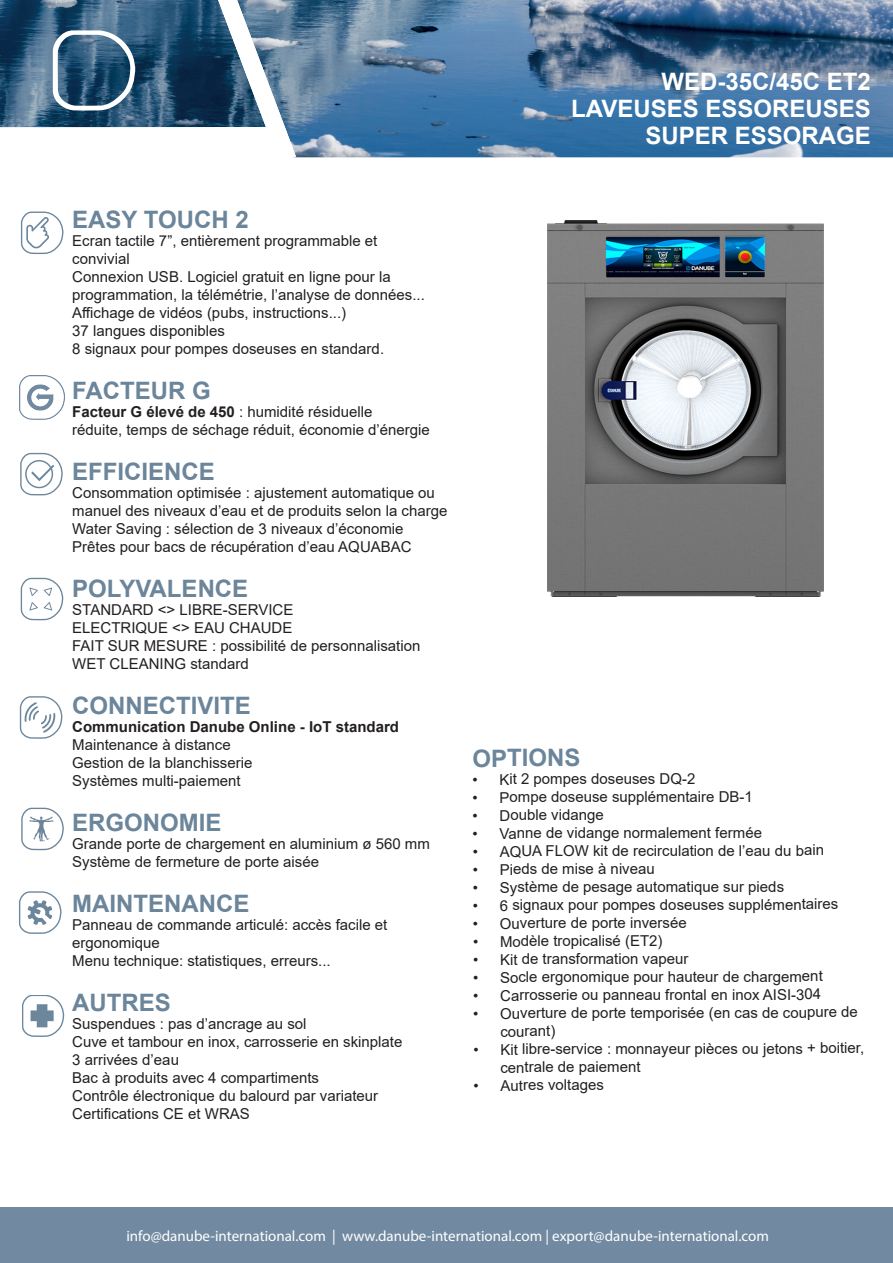
<style>
.page{position:relative;width:893px;height:1263px;background:#fff}
.page>*{position:absolute;margin:0;border:0;box-sizing:border-box;transform-origin:0 0}
.Danube_H2{font:700 24px "Arial";color:#6b859b}
.DANUBE_H1{font:700 24px/27px "Arial";color:#fff;text-align:right}
.Danube_P_-_FR{font:15px/18.5px "Arial";color:#231f20}
.t1{font:15px "Myriad Pro";color:#fff}
.Danube_P_-_FR-2{font:700 15px "Arial";color:#231f20}
.s1{font-weight:700}
</style>
<div class="page">
<img style="left:0;top:0;width:893px;height:157px">
<div style="left:0;top:1208px;width:893px;height:55px;background:#728aa1"></div>
<svg style="left:53px;top:30px;width:83px;height:81px"></svg>
<svg style="left:218px;top:0;width:78px;height:158px"></svg>
<img style="left:547px;top:220px;width:276px;height:376px">
<svg style="left:21px;top:212px;width:43px;height:42px"></svg>
<svg style="left:20px;top:696px;width:43px;height:43px"></svg>
<svg style="left:20px;top:453px;width:43px;height:42px"></svg>
<svg style="left:21px;top:808px;width:43px;height:42px"></svg>
<svg style="left:21px;top:578px;width:42px;height:42px"></svg>
<svg style="left:22px;top:995px;width:42px;height:42px"></svg>
<img style="left:20px;top:376px;width:45px;height:43px">
<svg style="left:19px;top:891px;width:43px;height:43px"></svg>
<p class="DANUBE_H1" style="left:571px;top:68px;width:301px">WED-35C/45C ET2<br>LAVEUSES ESSOREUSES</p>
<p class="DANUBE_H1" style="left:645px;top:122px;width:227px">SUPER ESSORAGE</p>
<p class="Danube_H2" style="left:72px;top:203px;width:178px">EASY TOUCH 2</p>
<p class="Danube_P_-_FR" style="left:72px;top:232px;width:307px">Ecran tactile 7”, entièrement programmable et</p>
<p class="Danube_P_-_FR" style="left:72px;top:250px;width:59px">convivial</p>
<p class="Danube_P_-_FR" style="left:72px;top:268px;width:320px">Connexion USB. Logiciel gratuit en ligne pour la</p>
<p class="Danube_P_-_FR" style="left:72px;top:286px;width:354px">programmation, la télémétrie, l’analyse de données...</p>
<p class="Danube_P_-_FR" style="left:72px;top:304px;width:275px">Affichage de vidéos (pubs, instructions...)</p>
<p class="Danube_P_-_FR" style="left:72px;top:322px;width:154px">37 langues disponibles</p>
<p class="Danube_P_-_FR" style="left:72px;top:340px;width:313px">8 signaux pour pompes doseuses en standard.</p>
<p class="Danube_H2" style="left:72px;top:374px;width:140px">FACTEUR G</p>
<p class="Danube_P_-_FR" style="left:72px;top:403px;width:302px"><span class="s1">Facteur G élevé de 450</span> : humidité résiduelle</p>
<p class="Danube_P_-_FR" style="left:72px;top:421px;width:359px">réduite, temps de séchage réduit, économie d’énergie</p>
<p class="Danube_H2" style="left:72px;top:455px;width:144px">EFFICIENCE</p>
<p class="Danube_P_-_FR" style="left:72px;top:484px;width:377px;line-height:18px">Consommation optimisée : ajustement automatique ou manuel des niveaux d’eau et de produits selon la charge</p>
<p class="Danube_P_-_FR" style="left:72px;top:520px;width:333px">Water Saving : sélection de 3 niveaux d’économie</p>
<p class="Danube_P_-_FR" style="left:72px;top:538px;width:341px">Prêtes pour bacs de récupération d’eau AQUABAC</p>
<p class="Danube_H2" style="left:72px;top:572px;width:178px">POLYVALENCE</p>
<p class="Danube_P_-_FR" style="left:72px;top:601px;width:223px">STANDARD &lt;&gt; LIBRE-SERVICE</p>
<p class="Danube_P_-_FR" style="left:72px;top:619px;width:222px">ELECTRIQUE &lt;&gt; EAU CHAUDE</p>
<p class="Danube_P_-_FR" style="left:72px;top:637px;width:350px">FAIT SUR MESURE : possibilité de personnalisation</p>
<p class="Danube_P_-_FR" style="left:72px;top:655px;width:178px">WET CLEANING standard</p>
<p class="Danube_H2" style="left:72px;top:689px;width:180px">CONNECTIVITE</p>
<p class="Danube_P_-_FR-2" style="left:72px;top:716px;width:328px">Communication Danube Online - IoT standard</p>
<p class="Danube_P_-_FR" style="left:72px;top:736px;width:160px">Maintenance à distance</p>
<p class="Danube_P_-_FR" style="left:72px;top:754px;width:182px">Gestion de la blanchisserie</p>
<p class="Danube_P_-_FR" style="left:72px;top:772px;width:170px">Systèmes multi-paiement</p>
<p class="Danube_H2" style="left:72px;top:806px;width:151px">ERGONOMIE</p>
<p class="Danube_P_-_FR" style="left:72px;top:835px;width:359px">Grande porte de chargement en aluminium ø 560 mm</p>
<p class="Danube_P_-_FR" style="left:72px;top:853px;width:248px">Système de fermeture de porte aisée</p>
<p class="Danube_H2" style="left:72px;top:887px;width:179px">MAINTENANCE</p>
<p class="Danube_P_-_FR" style="left:72px;top:916px;width:317px">Panneau de commande articulé: accès facile et</p>
<p class="Danube_P_-_FR" style="left:72px;top:934px;width:89px">ergonomique</p>
<p class="Danube_P_-_FR" style="left:72px;top:952px;width:260px">Menu technique: statistiques, erreurs...</p>
<p class="Danube_H2" style="left:72px;top:986px;width:100px">AUTRES</p>
<p class="Danube_P_-_FR" style="left:72px;top:1015px;width:236px">Suspendues : pas d’ancrage au sol</p>
<p class="Danube_P_-_FR" style="left:72px;top:1033px;width:332px">Cuve et tambour en inox, carrosserie en skinplate</p>
<p class="Danube_P_-_FR" style="left:72px;top:1051px;width:108px">3 arrivées d’eau</p>
<p class="Danube_P_-_FR" style="left:72px;top:1069px;width:248px">Bac à produits avec 4 compartiments</p>
<p class="Danube_P_-_FR" style="left:72px;top:1087px;width:307px">Contrôle électronique du balourd par variateur</p>
<p class="Danube_P_-_FR" style="left:72px;top:1105px;width:179px">Certifications CE et WRAS</p>
<p class="Danube_H2" style="left:472px;top:741px;width:110px">OPTIONS</p>
<p class="Danube_P_-_FR" style="left:472px;top:770px;width:224px">• Kit 2 pompes doseuses DQ-2</p>
<p class="Danube_P_-_FR" style="left:472px;top:787px;width:282px">• Pompe doseuse supplémentaire DB-1</p>
<p class="Danube_P_-_FR" style="left:473px;top:806px;width:133px">• Double vidange</p>
<p class="Danube_P_-_FR" style="left:473px;top:823px;width:291px">• Vanne de vidange normalement fermée</p>
<p class="Danube_P_-_FR" style="left:473px;top:841px;width:353px">• AQUA FLOW kit de recirculation de l’eau du bain</p>
<p class="Danube_P_-_FR" style="left:473px;top:860px;width:184px">• Pieds de mise à niveau</p>
<p class="Danube_P_-_FR" style="left:473px;top:877px;width:313px">• Système de pesage automatique sur pieds</p>
<p class="Danube_P_-_FR" style="left:473px;top:895px;width:367px">• 6 signaux pour pompes doseuses supplémentaires</p>
<p class="Danube_P_-_FR" style="left:473px;top:914px;width:215px">• Ouverture de porte inversée</p>
<p class="Danube_P_-_FR" style="left:473px;top:932px;width:191px">• Modèle tropicalisé (ET2)</p>
<p class="Danube_P_-_FR" style="left:473px;top:950px;width:217px">• Kit de transformation vapeur</p>
<p class="Danube_P_-_FR" style="left:473px;top:967px;width:351px">• Socle ergonomique pour hauteur de chargement</p>
<p class="Danube_P_-_FR" style="left:473px;top:985px;width:350px">• Carrosserie ou panneau frontal en inox AISI-304</p>
<p class="Danube_P_-_FR" style="left:500px;top:1003px;width:359px;text-indent:-27px">• Ouverture de porte temporisée (en cas de coupure de courant)</p>
<p class="Danube_P_-_FR" style="left:500px;top:1039px;width:365px;text-indent:-27px">• Kit libre-service : monnayeur pièces ou jetons + boitier, centrale de paiement</p>
<p class="Danube_P_-_FR" style="left:473px;top:1076px;width:132px">• Autres voltages</p>
<p class="t1" style="left:126px;top:1226px;width:644px">info@danube-international.com | www.danube-international.com | export@danube-international.com</p>
</div>
